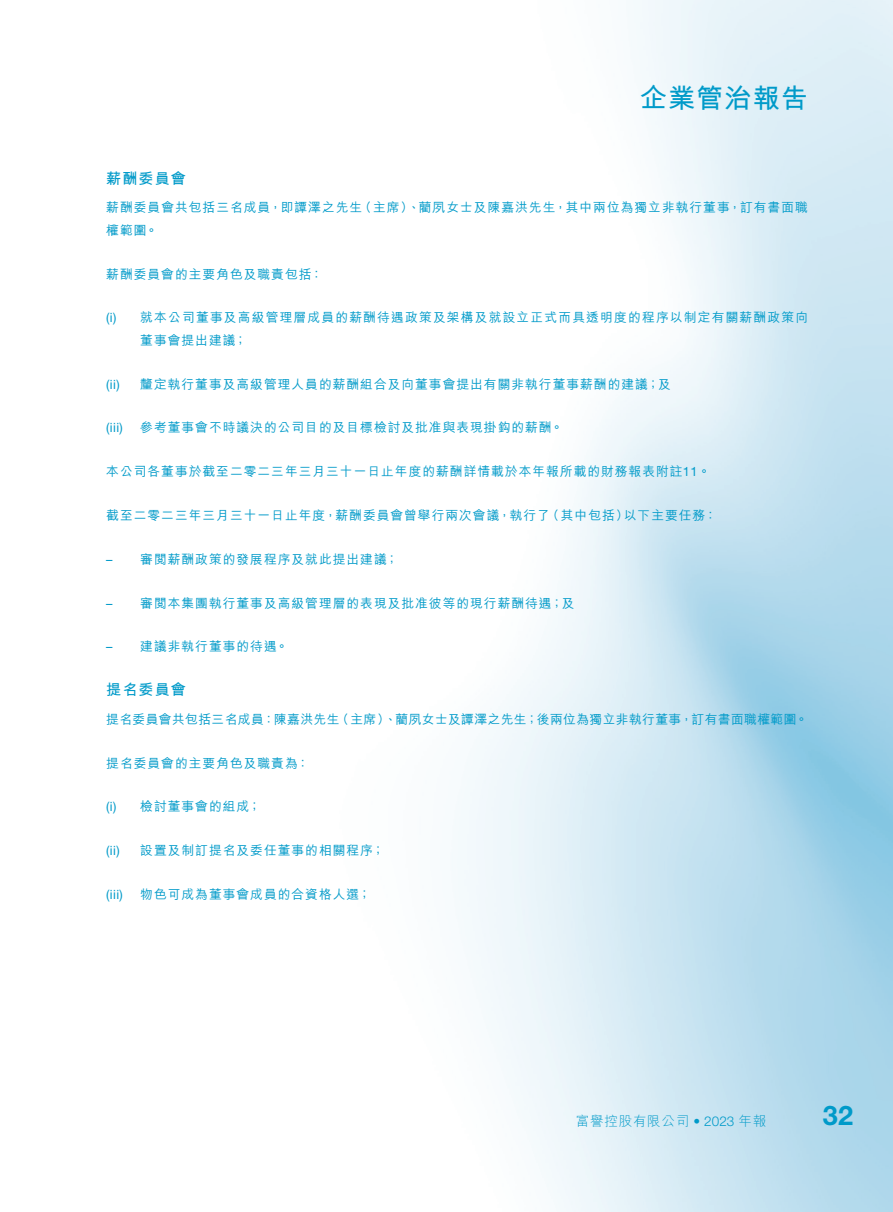
<style>
.page{position:relative;width:893px;height:1212px;background:#fff}
.page>*{position:absolute;margin:0;border:0;box-sizing:border-box;transform-origin:0 0}
.t1{font:700 27px "M Hei HK";letter-spacing:.045em;color:#009ac9}
.t2{font:700 27px "Helvetica Neue LT Std";color:#009ac9}
.t3{font:700 15px "M Hei HK";letter-spacing:.08em;color:#009ac9}
.t4{font:300 13.5px "M Hei HK";letter-spacing:.055em;color:#009ac9}
.t5{font:500 12.75px/22.5px "M Hei HK";letter-spacing:.08em;color:#009ac9}
.t6{font:500 12.75px "M Hei HK";letter-spacing:.03em;color:#009ac9}
.t7{font:12.75px "Helvetica Neue LT Std";letter-spacing:.03em;color:#009ac9}
.s1{font-family:"Helvetica Neue LT Std";font-weight:400}
.s2{font-family:"Helvetica Neue LT Std"}
</style>
<div class="page">
<p class="t3" style="left:106px;top:167px;width:81px">薪酬委員會</p>
<h1 class="t1" style="left:640px;top:78px;width:170px">企業管治報告</h1>
<p class="t5" style="left:106px;top:195px;width:257px">薪酬委員會共包括三名成員，即譚澤之先生權範圍。</p>
<p class="t5" style="left:106px;top:262px;width:218px">薪酬委員會的主要角色及職責包括：</p>
<p class="t5" style="left:140px;top:305px;width:669px">就本公司董事及高級管理層成員的薪酬待遇政策及架構及就設立正式而具透明度的程序以制定有關薪酬政策向</p>
<p class="t5" style="left:359px;top:195px;width:451px">（主席）、藺夙女士及陳嘉洪先生，其中兩位為獨立非執行董事，訂有書面職</p>
<p class="t7" style="left:106px;top:310px;width:12px">) i(</p>
<p class="t7" style="left:106px;top:376px;width:15px">i i( )</p>
<p class="t5" style="left:140px;top:328px;width:108px">董事會提出建議;</p>
<p class="t5" style="left:140px;top:372px;width:532px">釐定執行董事及高級管理人員的薪酬組合及向董事會提出有關非執行董事薪酬的建議；及</p>
<p class="t5" style="left:140px;top:415px;width:424px">參考董事會不時議決的公司目的及目標檢討及批准與表現掛鈎的薪酬。</p>
<p class="t7" style="left:106px;top:420px;width:18px">(iii)</p>
<p class="t5" style="left:106px;top:459px;width:606px">本公司各董事於截至二零二三年三月三十一日止年度的薪酬詳情載於本年報所載的財務報表附註<span class="s1">11</span>。</p>
<p class="t5" style="left:624px;top:503px;width:94px">以下主要任務：</p>
<p class="t5" style="left:106px;top:503px;width:445px">截至二零二三年三月三十一日止年度，薪酬委員會曾舉行兩次會議，執行了</p>
<p class="t5" style="left:140px;top:547px;width:259px">審閱薪酬政策的發展程序及就此提出建議;</p>
<p class="t5" style="left:546px;top:503px;width:84px">（其中包括）</p>
<p class="t7" style="left:106px;top:552px;width:8px">–</p>
<p class="t7" style="left:106px;top:595px;width:8px">–</p>
<p class="t5" style="left:140px;top:590px;width:436px">審閱本集團執行董事及高級管理層的表現及批准彼等的現行薪酬待遇；及</p>
<p class="t5" style="left:140px;top:634px;width:149px">建議非執行董事的待遇。</p>
<p class="t7" style="left:106px;top:639px;width:8px">–</p>
<p class="t3" style="left:106px;top:679px;width:81px">提名委員會</p>
<p class="t6" style="left:106px;top:710px;width:235px">提名委員會共包括三名成員：陳嘉洪先生</p>
<p class="t5" style="left:106px;top:751px;width:204px">提名委員會的主要角色及職責為：</p>
<p class="t5" style="left:140px;top:794px;width:122px">檢討董事會的組成;</p>
<p class="t6" style="left:336px;top:710px;width:473px">（主席）、藺夙女士及譚澤之先生；後兩位為獨立非執行董事，訂有書面職權範圍。</p>
<p class="t7" style="left:106px;top:799px;width:12px">) i(</p>
<p class="t7" style="left:106px;top:843px;width:15px">i i( )</p>
<p class="t7" style="left:106px;top:887px;width:18px">(iii)</p>
<p class="t5" style="left:140px;top:838px;width:246px">設置及制訂提名及委任董事的相關程序;</p>
<p class="t5" style="left:140px;top:882px;width:232px">物色可成為董事會成員的合資格人選;</p>
<p class="t4" style="left:576px;top:1114px;width:192px">富譽控股有限公司 <span class="s2">• 2023</span> 年報</p>
<h1 class="t2" style="left:823px;top:1099px;width:32px">32</h1>
</div>
